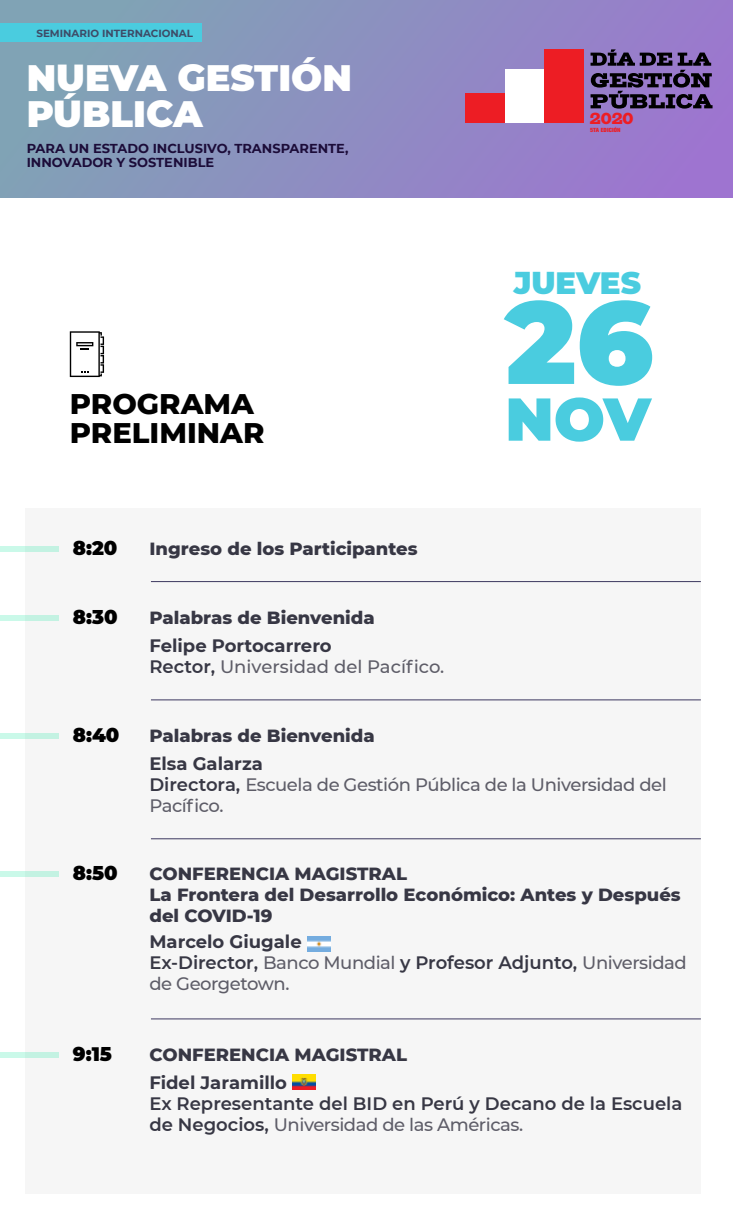
<style>
.page{position:relative;width:733px;height:1216px;background:#fff}
.page>*{position:absolute;margin:0;border:0;box-sizing:border-box;transform-origin:0 0}
.t1{font:900 116.85px "Montserrat";color:#4accdf}
.t2{font:900 60.3px "Montserrat";color:#4accdf}
.t3{font:900 36.75px/36.8px "Montserrat";color:#fff}
.t4{font:900 30.9px "Montserrat";color:#4accdf}
.t5{font:800 28.95px/29px "Montserrat";color:#000}
.t6{font:900 19.5px "Montserrat";color:#000}
.t7{font:800 18px/21px "Montserrat";color:#373744}
.t8{font:500 18px/21px "Montserrat";letter-spacing:-.025em;color:#5e5d68}
.t9{font:600 18px/21px "Montserrat";color:#373744}
.t10{font:500 18px/21px "Montserrat";color:#5e5d68}
.t11{font:700 18px "Montserrat";color:#373744}
.t12{font:15.9px "Giza One Five";color:#ed1d24}
.t13{font:700 12.9px/14px "Montserrat";color:#1c0c39}
.t14{font:700 10.35px "Montserrat";color:#3e4b67}
.t15{font:800 5.85px "Akzidenz Grotesk BQ";letter-spacing:.02em;color:#ed1d24}
.s1{font-weight:700;color:#373744}
.s2{font-weight:600;color:#373744}
.s3{font-weight:500;color:#5e5d68}
</style>
<div class="page">
<div style="left:0;top:0;width:733px;height:198px;background:linear-gradient(to right,#7fa5b4,#9d75cf)"></div>
<div style="left:26px;top:508px;width:674px;height:685px;background:#f6f6f6"></div>
<img style="left:292px;top:1074px;width:23px;height:15px">
<img style="left:307px;top:936px;width:23px;height:15px">
<div style="left:0;top:23px;width:201px;height:19px;background:#4accdf"></div>
<svg style="left:70px;top:331px;width:34px;height:46px"></svg>
<div style="left:0;top:546px;width:59px;height:6px;background:#c3f2e2"></div>
<hr style="left:151px;top:581px;width:549px;height:1px;background:#3c375f">
<div style="left:0;top:615px;width:59px;height:5px;background:#c3f2e2"></div>
<hr style="left:151px;top:699px;width:549px;height:1px;background:#3c375f">
<div style="left:0;top:871px;width:59px;height:5px;background:#c3f2e2"></div>
<hr style="left:151px;top:1018px;width:549px;height:1px;background:#3c375f">
<div style="left:0;top:1052px;width:59px;height:6px;background:#c3f2e2"></div>
<div style="left:0;top:733px;width:59px;height:6px;background:#c3f2e2"></div>
<hr style="left:151px;top:838px;width:549px;height:1px;background:#3c375f">
<svg style="left:590px;top:49px;width:122px;height:60px;background:#584775"></svg>
<div style="left:465px;top:93px;width:40px;height:30px;background:#ed1d24"></div>
<div style="left:505px;top:69px;width:39px;height:54px;background:#fff"></div>
<div style="left:544px;top:50px;width:39px;height:73px;background:#ed1d24"></div>
<p class="t14" style="left:36px;top:26px;width:158px">SEMINARIO INTERNACIONAL</p>
<h3 class="t3" style="left:27px;top:57px;width:327px">NUEVA GESTIÓN<br>PÚBLICA</h3>
<p class="t13" style="left:27px;top:141px;width:323px">PARA UN ESTADO INCLUSIVO, TRANSPARENTE,<br>INNOVADOR Y SOSTENIBLE</p>
<h3 class="t5" style="left:70px;top:388px;width:196px">PROGRAMA<br>PRELIMINAR</h3>
<p class="t6" style="left:73px;top:533px;width:46px">8:20</p>
<p class="t7" style="left:149px;top:537px;width:270px">Ingreso de los Participantes</p>
<p class="t6" style="left:73px;top:602px;width:46px">8:30</p>
<p class="t7" style="left:149px;top:606px;width:227px">Palabras de Bienvenida</p>
<p class="t10" style="left:149px;top:634px;width:296px"><span class="s1">Felipe Portocarrero<br></span><span class="s2">Rector,</span> Universidad del Pacífico.</p>
<p class="t12" style="left:590px;top:109px;width:45px">2020</p>
<p class="t15" style="left:590px;top:126px;width:32px">5TA EDICIÓN</p>
<h3 class="t4" style="left:513px;top:260px;width:129px">JUEVES</h3>
<h1 class="t1" style="left:505px;top:255px;width:150px">26</h1>
<h2 class="t2" style="left:505px;top:374px;width:147px">NOV</h2>
<p class="t6" style="left:73px;top:720px;width:48px">8:40</p>
<p class="t7" style="left:149px;top:724px;width:227px">Palabras de Bienvenida</p>
<p class="t8" style="left:149px;top:753px;width:519px"><span class="s1">Elsa Galarza<br></span><span class="s2">Directora,</span> Escuela de Gestión Pública de la Universidad del<br>Pacífico.</p>
<p class="t6" style="left:73px;top:858px;width:46px">8:50</p>
<p class="t7" style="left:149px;top:862px;width:533px">CONFERENCIA MAGISTRAL<br>La Frontera del Desarrollo Económico: Antes y Después del COVID-19</p>
<p class="t8" style="left:149px;top:931px;width:539px"><span class="s1">Marcelo Giugale<br></span><span class="s2">Ex-Director,</span> Banco Mundial <span class="s2">y Profesor Adjunto,</span> Universidad de Georgetown.</p>
<p class="t6" style="left:73px;top:1039px;width:41px">9:15</p>
<p class="t7" style="left:149px;top:1043px;width:259px">CONFERENCIA MAGISTRAL</p>
<p class="t11" style="left:149px;top:1070px;width:139px">Fidel Jaramillo</p>
<p class="t9" style="left:149px;top:1093px;width:534px">Ex Representante del BID en Perú y Decano de la Escuela de Negocios, <span class="s3">Universidad de las Américas.</span></p>
</div>
